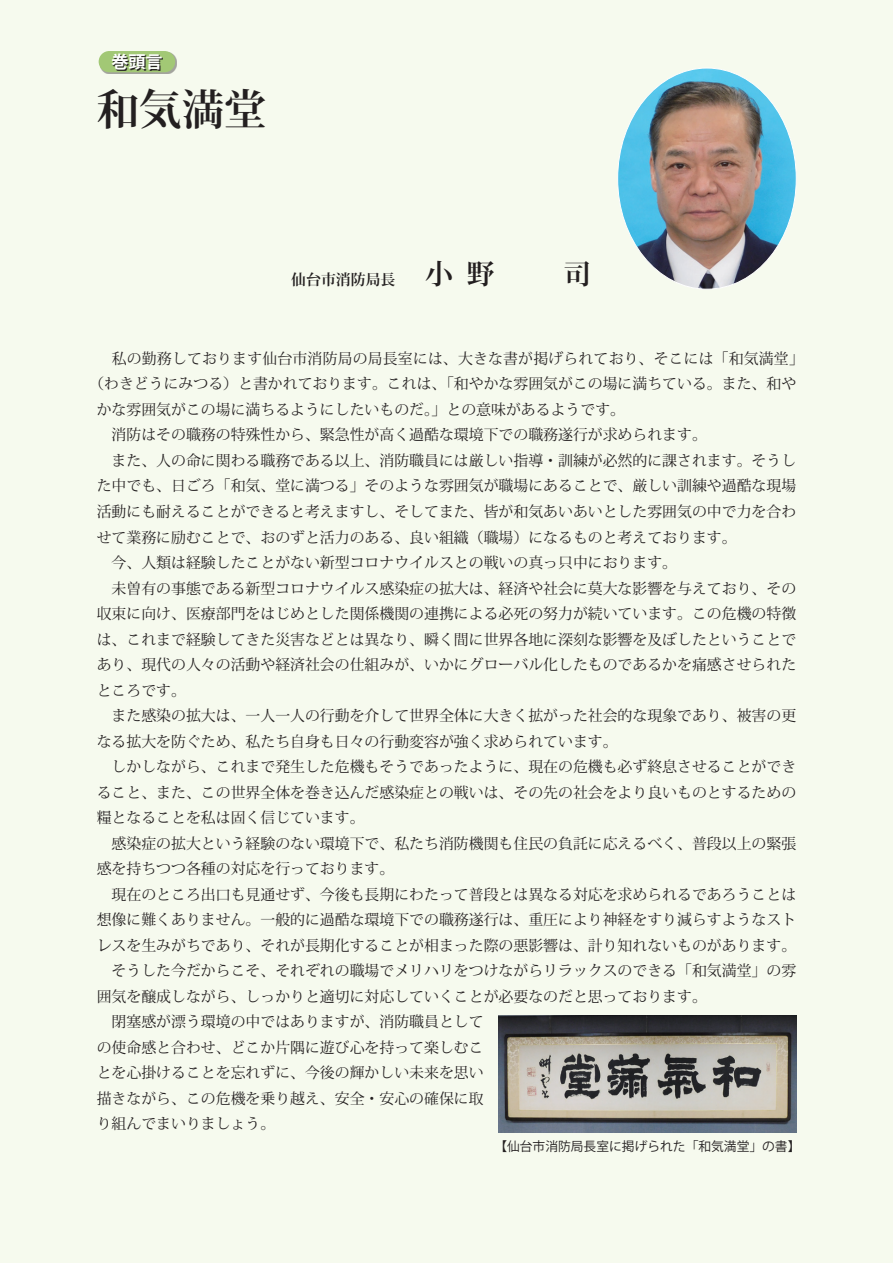
<style>
.page{position:relative;width:893px;height:1263px;background:#f6faee}
.page>*{position:absolute;margin:0;border:0;box-sizing:border-box;transform-origin:0 0}
.t1{font:700 42.45px "Koz Min Pr 6 N";color:#231f20}
.t2{font:700 16.95px "Koz Go Pro";color:#fff}
.t3{font:14.85px "Koz Min Pro";color:#231f20}
.t4{font:700 14.85px "Koz Min Pro";color:#231f20}
.t5{font:12.75px "Koz Go Pro";color:#231f20}
.s1{font-size:27.6px}
</style>
<div class="page">
<img style="left:619px;top:68px;width:177px;height:221px">
<div style="left:100px;top:52px;width:77px;height:22px;background:#231f20;opacity:.4"></div>
<div style="left:99px;top:51px;width:76px;height:21px;background:#a2c875;border-radius:11px"></div>
<svg style="left:113px;top:55px;width:50px;height:16px"></svg>
<img style="left:499px;top:1016px;width:297px;height:117px">
<p class="t2" style="left:111px;top:51px;width:53px">巻頭言</p>
<h1 class="t1" style="left:97px;top:85px;width:172px">和気満堂</h1>
<p class="t4" style="left:291px;top:269px;width:301px">仙台市消防局長 <span class="s1">小野　　司</span></p>
<p class="t3" style="left:97px;top:348px;width:709px">　私の勤務しております仙台市消防局の局長室には、大きな書が掲げられており、そこには「和気満堂」</p>
<p class="t3" style="left:89px;top:373px;width:708px">（わきどうにみつる）と書かれております。これは、「和やかな雰囲気がこの場に満ちている。また、和や</p>
<p class="t3" style="left:97px;top:399px;width:530px">かな雰囲気がこの場に満ちるようにしたいものだ。」との意味があるようです。</p>
<p class="t3" style="left:97px;top:424px;width:612px">　消防はその職務の特殊性から、緊急性が高く過酷な環境下での職務遂行が求められます。</p>
<p class="t3" style="left:97px;top:450px;width:701px">　また、人の命に関わる職務である以上、消防職員には厳しい指導・訓練が必然的に課されます。そうし</p>
<p class="t3" style="left:97px;top:475px;width:701px">た中でも、日ごろ「和気、堂に満つる」そのような雰囲気が職場にあることで、厳しい訓練や過酷な現場</p>
<p class="t3" style="left:97px;top:501px;width:701px">活動にも耐えることができると考えますし、そしてまた、皆が和気あいあいとした雰囲気の中で力を合わ</p>
<p class="t3" style="left:97px;top:526px;width:641px">せて業務に励むことで、おのずと活力のある、良い組織（職場）になるものと考えております。</p>
<p class="t3" style="left:97px;top:552px;width:582px">　今、人類は経験したことがない新型コロナウイルスとの戦いの真っ只中におります。</p>
<p class="t3" style="left:97px;top:577px;width:701px">　未曽有の事態である新型コロナウイルス感染症の拡大は、経済や社会に莫大な影響を与えており、その</p>
<p class="t3" style="left:97px;top:603px;width:701px">収束に向け、医療部門をはじめとした関係機関の連携による必死の努力が続いています。この危機の特徴</p>
<p class="t3" style="left:97px;top:629px;width:701px">は、これまで経験してきた災害などとは異なり、瞬く間に世界各地に深刻な影響を及ぼしたということで</p>
<p class="t3" style="left:97px;top:654px;width:701px">あり、現代の人々の活動や経済社会の仕組みが、いかにグローバル化したものであるかを痛感させられた</p>
<p class="t3" style="left:97px;top:680px;width:91px">ところです。</p>
<p class="t3" style="left:97px;top:705px;width:701px">　また感染の拡大は、一人一人の行動を介して世界全体に大きく拡がった社会的な現象であり、被害の更</p>
<p class="t3" style="left:97px;top:731px;width:522px">なる拡大を防ぐため、私たち自身も日々の行動変容が強く求められています。</p>
<p class="t3" style="left:97px;top:756px;width:701px">　しかしながら、これまで発生した危機もそうであったように、現在の危機も必ず終息させることができ</p>
<p class="t3" style="left:97px;top:782px;width:701px">ること、また、この世界全体を巻き込んだ感染症との戦いは、その先の社会をより良いものとするための</p>
<p class="t3" style="left:97px;top:807px;width:269px">糧となることを私は固く信じています。</p>
<p class="t3" style="left:97px;top:833px;width:701px">　感染症の拡大という経験のない環境下で、私たち消防機関も住民の負託に応えるべく、普段以上の緊張</p>
<p class="t3" style="left:97px;top:858px;width:299px">感を持ちつつ各種の対応を行っております。</p>
<p class="t3" style="left:97px;top:884px;width:701px">　現在のところ出口も見通せず、今後も長期にわたって普段とは異なる対応を求められるであろうことは</p>
<p class="t3" style="left:97px;top:909px;width:701px">想像に難くありません。一般的に過酷な環境下での職務遂行は、重圧により神経をすり減らすようなスト</p>
<p class="t3" style="left:97px;top:935px;width:701px">レスを生みがちであり、それが長期化することが相まった際の悪影響は、計り知れないものがあります。</p>
<p class="t3" style="left:97px;top:960px;width:701px">　そうした今だからこそ、それぞれの職場でメリハリをつけながらリラックスのできる「和気満堂」の雰</p>
<p class="t3" style="left:97px;top:986px;width:612px">囲気を醸成しながら、しっかりと適切に対応していくことが必要なのだと思っております。</p>
<p class="t3" style="left:97px;top:1011px;width:388px">　閉塞感が漂う環境の中ではありますが、消防職員として</p>
<p class="t3" style="left:97px;top:1037px;width:388px">の使命感と合わせ、どこか片隅に遊び心を持って楽しむこ</p>
<p class="t3" style="left:97px;top:1062px;width:388px">とを心掛けることを忘れずに、今後の輝かしい未来を思い</p>
<p class="t3" style="left:97px;top:1088px;width:388px">描きながら、この危機を乗り越え、安全・安心の確保に取</p>
<p class="t3" style="left:97px;top:1113px;width:180px">り組んでまいりましょう。</p>
<p class="t5" style="left:494px;top:1138px;width:308px">【仙台市消防局長室に掲げられた「和気満堂」の書】</p>
</div>
